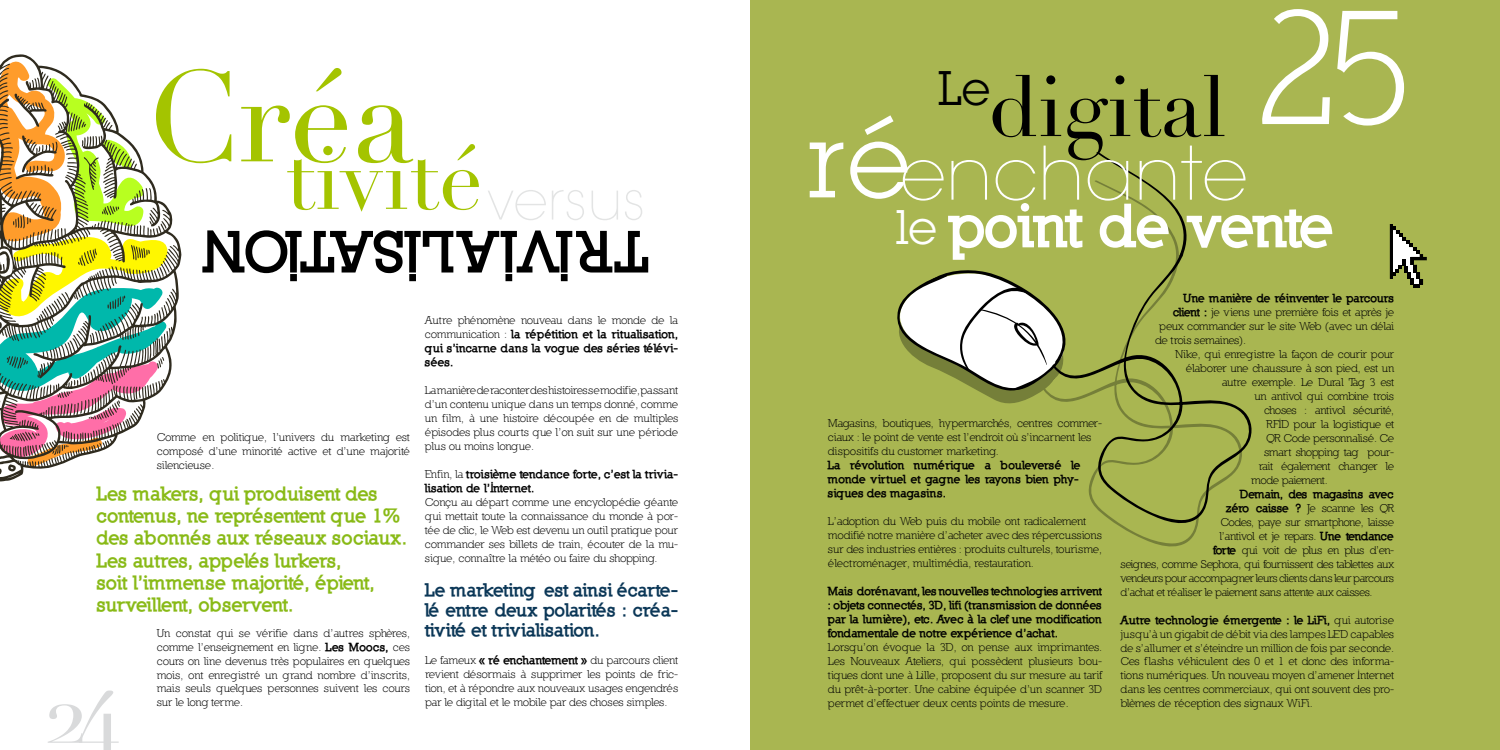
<style>
.page{position:relative;width:1500px;height:750px;background:#fff}
.page>*{position:absolute;margin:0;border:0;box-sizing:border-box;transform-origin:0 0}
.t1{font:166.65px "Nilland";color:#fff}
.t2{font:126.75px "Didot";color:#a4c400}
.t3{font:104.55px "Lubalin Graph Std";color:#fff}
.t4{font:88.05px "Didot";color:#a4c400}
.t5{font:87.15px "Didot";color:#d9dadb}
.t6{font:84.75px "Didot";color:#000}
.t7{font:200 73.05px "Avant Garde";color:#fff}
.t8{font:900 58.8px "Nilland";letter-spacing:-.045em;color:#fff}
.t9{font:900 55.95px "Nilland";letter-spacing:-.025em;color:#000}
.t10{font:47.55px "Lubalin Graph Std";color:#000}
.t11{font:47.55px "Lubalin Graph Std";color:#fff}
.t12{font:900 19.05px/22.2px "Nilland";letter-spacing:-.03em;color:#89ba17}
.t13{font:900 18px/20.1px "Nilland";letter-spacing:-.025em;color:#0b3757;text-align:justify}
.t14{font:11.7px/14px "Nilland";letter-spacing:-.035em;color:#000;text-align:justify}
.t15{font:900 11.7px/14px "Nilland";letter-spacing:-.035em;color:#000;text-align:justify}
.t16{font:11.7px "Nilland";letter-spacing:-.06em;color:#000}
.t17{font:11.7px "Nilland";letter-spacing:-.055em;color:#000}
.t18{font:11.7px "Nilland";letter-spacing:-.065em;color:#000}
.t19{font:900 11.7px "Nilland";letter-spacing:-.055em;color:#000}
.s1{font-weight:900}
.s2{font-weight:400}
</style>
<div class="page">
<div style="left:750px;top:0;width:750px;height:750px;background:#a9b651"></div>
<svg style="left:1124px;top:529px;width:73px;height:17px"></svg>
<svg style="left:897px;top:270px;width:155px;height:134px"></svg>
<svg style="left:1052px;top:278px;width:200px;height:251px"></svg>
<svg style="left:1095px;top:152px;width:92px;height:126px"></svg>
<svg style="left:0;top:54px;width:182px;height:428px"></svg>
<svg style="left:1390px;top:224px;width:37px;height:64px"></svg>
<h2 class="t2" style="left:146px;top:41px;width:269px">Créa</h2>
<h3 class="t4" style="left:286px;top:126px;width:361px">tivité<sub>versus</sub></h3>
<h3 class="t9" style="left:648px;top:287px;width:450px;rotate:-180deg">TRIVIALISATION</h3>
<p class="t14" style="left:157px;top:430px;width:255px">Comme en politique, l’univers du marketing est composé d’une minorité active et d’une majorité silencieuse.</p>
<h3 class="t12" style="left:97px;top:482px;width:312px">Les makers, qui produisent des contenus, ne représentent que 1% des abonnés aux réseaux sociaux.<br>Les autres, appelés lurkers,<br>soit l’immense majorité, épient, surveillent, observent.</h3>
<h3 class="t5" style="left:45px;top:660px;width:74px">24</h3>
<p class="t14" style="left:157px;top:626px;width:255px">Un constat qui se vérifie dans d’autres sphères, comme l’enseignement en ligne. <span class="s1">Les Moocs,</span> ces cours on line devenus très populaires en quelques mois, ont enregistré un grand nombre d’inscrits, mais seuls quelques personnes suivent les cours sur le long terme.</p>
<p class="t15" style="left:425px;top:314px;width:255px"><span class="s2">Autre phénomène nouveau dans le monde de la communication :</span> la répétition et la ritualisation, qui s’incarne dans la vogue des séries télévi&shy;sées.</p>
<p class="t14" style="left:425px;top:383px;width:255px">La manière de raconter des histoires se modifie, passant d’un contenu unique dans un temps donné, comme un film, à une histoire découpée en de multiples épisodes plus courts que l’on suit sur une période plus ou moins longue.</p>
<p class="t15" style="left:425px;top:467px;width:255px"><span class="s2">Enfin, la</span> troisième tendance forte, c’est la trivia&shy;lisation de l’Internet.</p>
<p class="t14" style="left:425px;top:495px;width:255px">Conçu au départ comme une encyclopédie géante qui mettait toute la connaissance du monde à por&shy;tée de clic, le Web est devenu un outil pratique pour commander ses billets de train, écouter de la mu&shy;sique, connaître la météo ou faire du shopping.</p>
<h3 class="t13" style="left:425px;top:580px;width:255px">Le marketing est ainsi écarte&shy;lé entre deux polarités : créa&shy;tivité et trivialisation.</h3>
<p class="t14" style="left:425px;top:653px;width:255px">Le fameux <span class="s1">« ré enchantement »</span> du parcours client revient désormais à supprimer les points de fric&shy;tion, et à répondre aux nouveaux usages engendrés par le digital et le mobile par des choses simples.</p>
<h1 class="t1" style="left:1253px;top:-29px;width:161px">25</h1>
<h3 class="t10" style="left:938px;top:58px;width:54px">Le</h3>
<h3 class="t6" style="left:988px;top:56px;width:240px">digital</h3>
<h3 class="t3" style="left:808px;top:95px;width:103px">ré</h3>
<h3 class="t7" style="left:901px;top:130px;width:349px">enchante</h3>
<h3 class="t11" style="left:896px;top:197px;width:42px">le</h3>
<h3 class="t8" style="left:949px;top:188px;width:388px">point de vente</h3>
<p class="t14" style="left:828px;top:416px;width:276px;text-align:left">Magasins, boutiques, hypermarchés, centres commer&shy;ciaux : le point de vente est l’endroit où s’incarnent les dispositifs du customer marketing.</p>
<p class="t15" style="left:828px;top:458px;width:254px;text-align:left">La révolution numérique a bouleversé le monde virtuel et gagne les rayons bien phy&shy;siques des magasins.</p>
<p class="t14" style="left:828px;top:514px;width:276px;text-align:left">L’adoption du Web puis du mobile ont radicalement modifié notre manière d’acheter avec des répercussions sur des industries entières : produits culturels, tourisme, électroménager, multimédia, restauration.</p>
<p class="t15" style="left:828px;top:584px;width:276px">Mais dorénavant, les nouvelles technologies arrivent : objets connectés, 3D, lifi (transmission de données par la lumière), etc. Avec à la clef une modification fondamentale de notre expérience d’achat.</p>
<p class="t14" style="left:828px;top:640px;width:276px">Lorsqu’on évoque la 3D, on pense aux imprimantes.<br>Les Nouveaux Ateliers, qui possèdent plusieurs bou&shy;tiques dont une à Lille, proposent du sur mesure au tarif du prêt-à-porter. Une cabine équipée d’un scanner 3D permet d’effectuer deux cents points de mesure.</p>
<p class="t15" style="left:1184px;top:291px;width:212px">Une manière de réinventer le parcours</p>
<p class="t17" style="left:1173px;top:306px;width:223px"><span class="s1">client :</span> je viens une première fois et après je</p>
<p class="t14" style="left:1159px;top:319px;width:236px">peux commander sur le site Web (avec un délai</p>
<p class="t14" style="left:1155px;top:333px;width:93px">de trois semaines).</p>
<p class="t14" style="left:1175px;top:347px;width:221px">Nike, qui enregistre la façon de courir pour</p>
<p class="t14" style="left:1186px;top:361px;width:210px">élaborer une chaussure à son pied, est un</p>
<p class="t14" style="left:1222px;top:375px;width:174px">autre exemple. Le Dural Tag 3 est</p>
<p class="t14" style="left:1254px;top:389px;width:141px">un antivol qui combine trois</p>
<p class="t14" style="left:1264px;top:403px;width:132px">choses : antivol sécurité,</p>
<p class="t14" style="left:1266px;top:417px;width:130px">RFID pour la logistique et</p>
<p class="t14" style="left:1266px;top:431px;width:130px">QR Code personnalisé. Ce</p>
<p class="t14" style="left:1264px;top:445px;width:132px">smart shopping tag pour-</p>
<p class="t17" style="left:1259px;top:459px;width:137px">rait également changer le</p>
<p class="t17" style="left:1251px;top:473px;width:78px">mode paiement.</p>
<p class="t19" style="left:1240px;top:487px;width:156px">Demain, des magasins avec</p>
<p class="t16" style="left:1226px;top:501px;width:170px"><span class="s1">zéro caisse ?</span> Je scanne les QR</p>
<p class="t17" style="left:1221px;top:515px;width:175px">Codes, paye sur smartphone, laisse</p>
<p class="t18" style="left:1220px;top:529px;width:176px">l’antivol et je repars. <span class="s1">Une tendance</span></p>
<p class="t16" style="left:1213px;top:543px;width:182px"><span class="s1">forte</span> qui voit de plus en plus d’en-</p>
<p class="t16" style="left:1120px;top:557px;width:275px">seignes, comme Sephora, qui fournissent des tablettes aux</p>
<p class="t16" style="left:1120px;top:571px;width:275px">vendeurs pour accompagner leurs clients dans leur parcours</p>
<p class="t16" style="left:1120px;top:585px;width:254px">d’achat et réaliser le paiement sans attente aux caisses.</p>
<p class="t14" style="left:1120px;top:613px;width:275px"><span class="s1">Autre technologie émergente : le LiFi,</span> qui autorise jusqu’à un gigabit de débit via des lampes LED capables de s’allumer et s’éteindre un million de fois par seconde.<br>Ces flashs véhiculent des 0 et 1 et donc des informa&shy;tions numériques. Un nouveau moyen d’amener Internet dans les centres commerciaux, qui ont souvent des pro&shy;blèmes de réception des signaux WiFi.</p>
</div>
